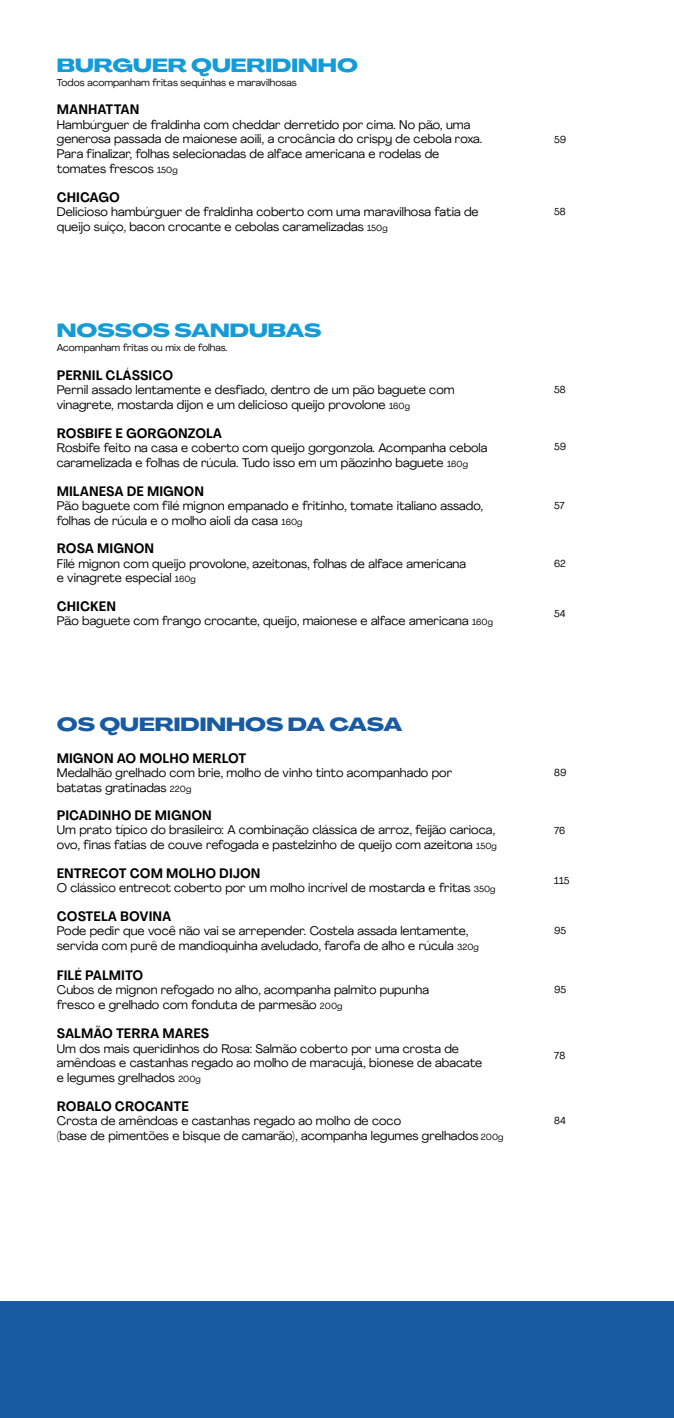
<style>
.page{position:relative;width:674px;height:1418px;background:#fff}
.page>*{position:absolute;margin:0;border:0;box-sizing:border-box;transform-origin:0 0}
.t1{font:800 18.75px "Agrandir Grand";color:#149bd8}
.t2{font:800 18.75px "Agrandir Grand";color:#185ba3}
.t3{font:700 13.5px "Agrandir Text";color:#000001}
.t4{font:12.38px/14.9px "Agrandir";color:#000001}
.t5{font:10px "Agrandir";color:#000001}
.s1{font-size:8.75px}
</style>
<div class="page">
<div style="left:0;top:1300px;width:673px;height:117px;background:#185ba3"></div>
<h1 class="t1" style="left:57px;top:54px;width:302px">BURGUER QUERIDINHO</h1>
<p class="t5" style="left:57px;top:77px;width:241px">Todos acompanham fritas sequinhas e maravilhosas</p>
<p class="t3" style="left:57px;top:101px;width:84px">MANHATTAN</p>
<p class="t4" style="left:57px;top:117px;width:426px">Hambúrguer de fraldinha com cheddar derretido por cima. No pão, uma generosa passada de maionese aoili, a crocância do crispy de cebola roxa.<br>Para finalizar, folhas selecionadas de alface americana e rodelas de tomates frescos <span class="s1">150g</span></p>
<p class="t5" style="left:554px;top:133px;width:13px">59</p>
<p class="t3" style="left:57px;top:189px;width:65px">CHICAGO</p>
<p class="t4" style="left:57px;top:204px;width:423px">Delicioso hambúrguer de fraldinha coberto com uma maravilhosa fatia de queijo suíço, bacon crocante e cebolas caramelizadas <span class="s1">150g</span></p>
<p class="t5" style="left:554px;top:205px;width:13px">58</p>
<h1 class="t1" style="left:57px;top:318px;width:266px">NOSSOS SANDUBAS</h1>
<p class="t5" style="left:57px;top:341px;width:172px">Acompanham fritas ou mix de folhas.</p>
<p class="t3" style="left:57px;top:367px;width:118px">PERNIL CLÁSSICO</p>
<p class="t4" style="left:57px;top:382px;width:399px">Pernil assado lentamente e desfiado, dentro de um pão baguete com vinagrete, mostarda dijon e um delicioso queijo provolone <span class="s1">160g</span></p>
<p class="t5" style="left:554px;top:383px;width:13px">58</p>
<p class="t3" style="left:57px;top:425px;width:167px">ROSBIFE E GORGONZOLA</p>
<p class="t4" style="left:57px;top:440px;width:432px">Rosbife feito na casa e coberto com queijo gorgonzola. Acompanha cebola caramelizada e folhas de rúcula. Tudo isso em um pãozinho baguete <span class="s1">160g</span></p>
<p class="t5" style="left:554px;top:440px;width:13px">59</p>
<p class="t3" style="left:57px;top:482px;width:149px">MILANESA DE MIGNON</p>
<p class="t4" style="left:57px;top:498px;width:427px">Pão baguete com filé mignon empanado e fritinho, tomate italiano assado, folhas de rúcula e o molho aioli da casa <span class="s1">160g</span></p>
<p class="t5" style="left:554px;top:499px;width:12px">57</p>
<p class="t3" style="left:57px;top:540px;width:99px">ROSA MIGNON</p>
<p class="t4" style="left:57px;top:555px;width:410px">Filé mignon com queijo provolone, azeitonas, folhas de alface americana e vinagrete especial <span class="s1">160g</span></p>
<p class="t5" style="left:554px;top:557px;width:13px">62</p>
<p class="t3" style="left:57px;top:598px;width:61px">CHICKEN</p>
<p class="t4" style="left:57px;top:613px;width:437px">Pão baguete com frango crocante, queijo, maionese e alface americana <span class="s1">160g</span></p>
<h1 class="t2" style="left:57px;top:712px;width:347px">OS QUERIDINHOS DA CASA</h1>
<p class="t3" style="left:57px;top:749px;width:191px">MIGNON AO MOLHO MERLOT</p>
<p class="t4" style="left:57px;top:764px;width:396px">Medalhão grelhado com brie, molho de vinho tinto acompanhado por batatas gratinadas <span class="s1">220g</span></p>
<p class="t3" style="left:57px;top:807px;width:156px">PICADINHO DE MIGNON</p>
<p class="t4" style="left:57px;top:822px;width:441px">Um prato típico do brasileiro: A combinação clássica de arroz, feijão carioca, ovo, finas fatias de couve refogada e pastelzinho de queijo com azeitona <span class="s1">150g</span></p>
<p class="t3" style="left:57px;top:865px;width:205px">ENTRECOT COM MOLHO DIJON</p>
<p class="t4" style="left:57px;top:880px;width:440px">O clássico entrecot coberto por um molho incrível de mostarda e fritas <span class="s1">350g</span></p>
<p class="t3" style="left:57px;top:907px;width:116px">COSTELA BOVINA</p>
<p class="t4" style="left:57px;top:923px;width:423px">Pode pedir que você não vai se arrepender. Costela assada lentamente, servida com purê de mandioquinha aveludado, farofa de alho e rúcula <span class="s1">320g</span></p>
<p class="t3" style="left:57px;top:966px;width:88px">FILÉ PALMITO</p>
<p class="t4" style="left:57px;top:982px;width:373px">Cubos de mignon refogado no alho, acompanha palmito pupunha fresco e grelhado com fonduta de parmesão <span class="s1">200g</span></p>
<p class="t3" style="left:57px;top:1025px;width:154px">SALMÃO TERRA MARES</p>
<p class="t4" style="left:57px;top:1040px;width:427px">Um dos mais queridinhos do Rosa: Salmão coberto por uma crosta de amêndoas e castanhas regado ao molho de maracujá, bionese de abacate e legumes grelhados <span class="s1">200g</span></p>
<p class="t3" style="left:57px;top:1097px;width:134px">ROBALO CROCANTE</p>
<p class="t4" style="left:57px;top:1113px;width:448px">Crosta de amêndoas e castanhas regado ao molho de coco<br>(base de pimentões e bisque de camarão), acompanha legumes grelhados <span class="s1">200g</span></p>
<p class="t5" style="left:554px;top:607px;width:13px">54</p>
<p class="t5" style="left:554px;top:766px;width:14px">89</p>
<p class="t5" style="left:554px;top:824px;width:12px">76</p>
<p class="t5" style="left:554px;top:874px;width:17px">115</p>
<p class="t5" style="left:554px;top:924px;width:13px">95</p>
<p class="t5" style="left:554px;top:982px;width:13px">95</p>
<p class="t5" style="left:554px;top:1049px;width:12px">78</p>
<p class="t5" style="left:554px;top:1114px;width:13px">84</p>
</div>
